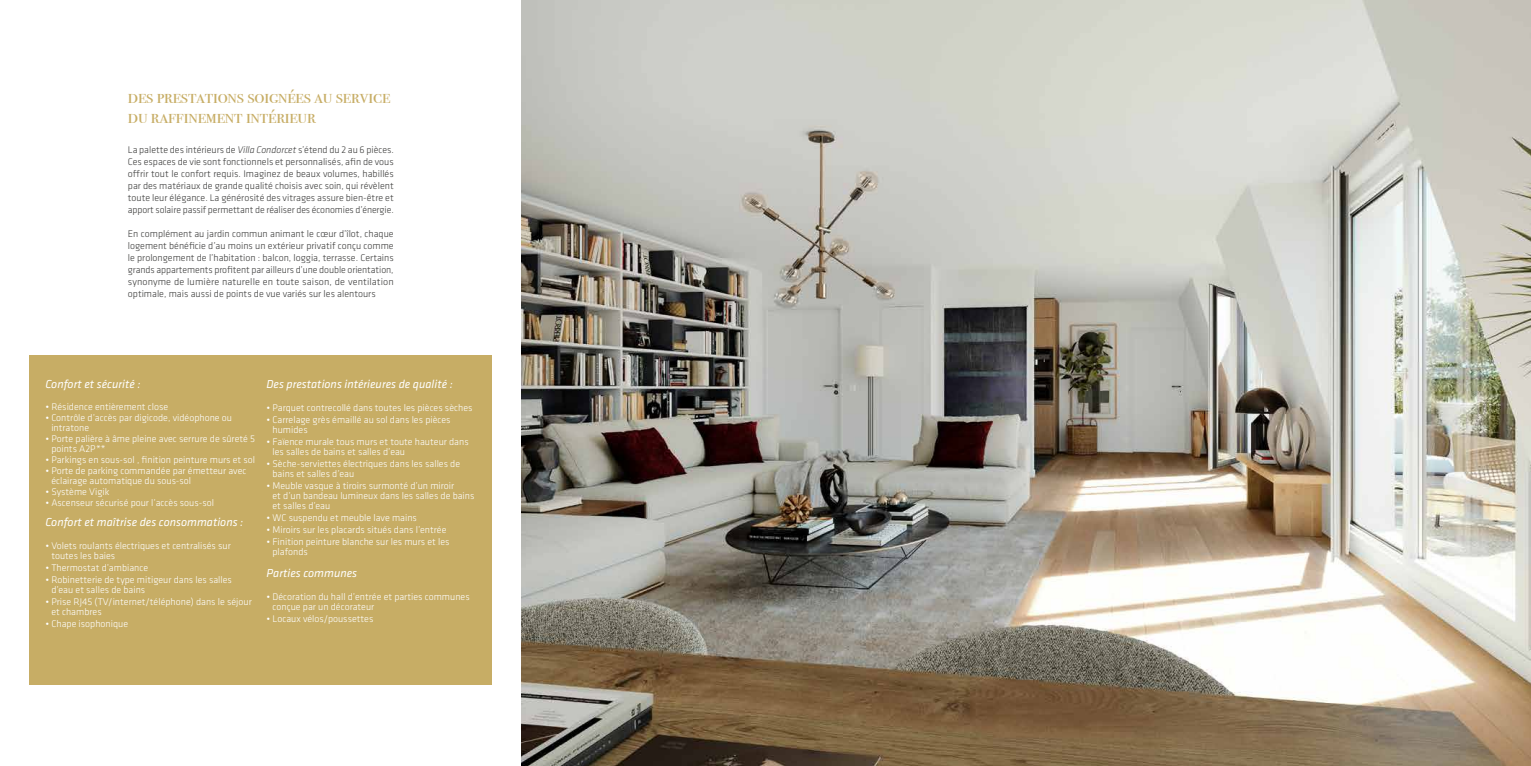
<style>
.page{position:relative;width:1531px;height:766px;background:#fff}
.page>*{position:absolute;margin:0;border:0;box-sizing:border-box;transform-origin:0 0}
.t1{font:20px/20px "Bodoni Svty Two SCITCTT";letter-spacing:-.01em;color:#c7ad65}
.t2{font:italic 12px "Klavika Basic";color:#fff}
.t3{font:300 10px/10px "Klavika Basic";color:#fff}
.t4{font:300 10px/12px "Klavika Basic";letter-spacing:-.005em;color:#3c3c3b;text-align:justify}
.s1{font-style:italic}
</style>
<div class="page">
<img style="left:522px;top:0;width:1009px;height:765px">
<div style="left:30px;top:355px;width:462px;height:329px;background:#c7ad65"></div>
<h1 class="t1" style="left:128px;top:86px;width:264px">des prestations soignées au service du raffinement intérieur</h1>
<p class="t4" style="left:128px;top:144px;width:267px">La palette des intérieurs de <span class="s1">Villa Condorcet</span> s’étend du 2 au 6 pièces.<br>Ces espaces de vie sont fonctionnels et personnalisés, afin de vous offrir tout le confort requis. Imaginez de beaux volumes, habillés par des matériaux de grande qualité choisis avec soin, qui révèlent toute leur élégance. La générosité des vitrages assure bien-être et apport solaire passif permettant de réaliser des économies d’énergie.</p>
<p class="t4" style="left:128px;top:228px;width:267px">En complément au jardin commun animant le cœur d’îlot, chaque logement bénéficie d’au moins un extérieur privatif conçu comme le prolongement de l’habitation : balcon, loggia, terrasse. Certains grands appartements profitent par ailleurs d’une double orientation, synonyme de lumière naturelle en toute saison, de ventilation optimale, mais aussi de points de vue variés sur les alentours</p>
<p class="t2" style="left:45px;top:376px;width:97px">Confort et sécurité :</p>
<p class="t3" style="left:45px;top:401px;width:124px">• Résidence entièrement close</p>
<p class="t3" style="left:51px;top:412px;width:182px;text-indent:-6px">• Contrôle d’accès par digicode, vidéophone ou intratone</p>
<p class="t3" style="left:51px;top:433px;width:205px;text-indent:-6px">• Porte palière à âme pleine avec serrure de sûreté 5 points A2P**</p>
<p class="t3" style="left:45px;top:454px;width:211px">• Parkings en sous-sol , finition peinture murs et sol</p>
<p class="t3" style="left:51px;top:465px;width:197px;text-indent:-6px">• Porte de parking commandée par émetteur avec éclairage automatique du sous-sol</p>
<p class="t3" style="left:45px;top:486px;width:66px">• Système Vigik</p>
<p class="t3" style="left:45px;top:497px;width:170px">• Ascenseur sécurisé pour l’accès sous-sol</p>
<p class="t2" style="left:45px;top:514px;width:199px">Confort et maîtrise des consommations :</p>
<p class="t3" style="left:51px;top:540px;width:181px;text-indent:-6px">• Volets roulants électriques et centralisés sur toutes les baies</p>
<p class="t3" style="left:45px;top:562px;width:104px">• Thermostat d’ambiance</p>
<p class="t3" style="left:51px;top:574px;width:182px;text-indent:-6px">• Robinetterie de type mitigeur dans les salles d’eau et salles de bains</p>
<p class="t3" style="left:51px;top:596px;width:202px;text-indent:-6px">• Prise RJ45 (TV/internet/téléphone) dans le séjour et chambres</p>
<p class="t3" style="left:45px;top:618px;width:84px">• Chape isophonique</p>
<p class="t2" style="left:266px;top:376px;width:188px">Des prestations intérieures de qualité :</p>
<p class="t3" style="left:266px;top:402px;width:207px">• Parquet contrecollé dans toutes les pièces sèches</p>
<p class="t3" style="left:272px;top:414px;width:180px;text-indent:-6px">• Carrelage grès émaillé au sol dans les pièces humides</p>
<p class="t3" style="left:272px;top:436px;width:198px;text-indent:-6px">• Faïence murale tous murs et toute hauteur dans les salles de bains et salles d’eau</p>
<p class="t3" style="left:272px;top:458px;width:189px;text-indent:-6px">• Sèche-serviettes électriques dans les salles de bains et salles d’eau</p>
<p class="t3" style="left:272px;top:480px;width:203px;text-indent:-6px">• Meuble vasque à tiroirs surmonté d’un miroir<br>et d’un bandeau lumineux dans les salles de bains et salles d’eau</p>
<p class="t3" style="left:266px;top:512px;width:152px">• WC suspendu et meuble lave mains</p>
<p class="t3" style="left:266px;top:524px;width:181px">• Miroirs sur les placards situés dans l’entrée</p>
<p class="t3" style="left:272px;top:536px;width:178px;text-indent:-6px">• Finition peinture blanche sur les murs et les plafonds</p>
<p class="t2" style="left:266px;top:565px;width:92px">Parties communes</p>
<p class="t3" style="left:272px;top:591px;width:199px;text-indent:-6px">• Décoration du hall d’entrée et parties communes conçue par un décorateur</p>
<p class="t3" style="left:266px;top:613px;width:108px">• Locaux vélos/poussettes</p>
</div>
